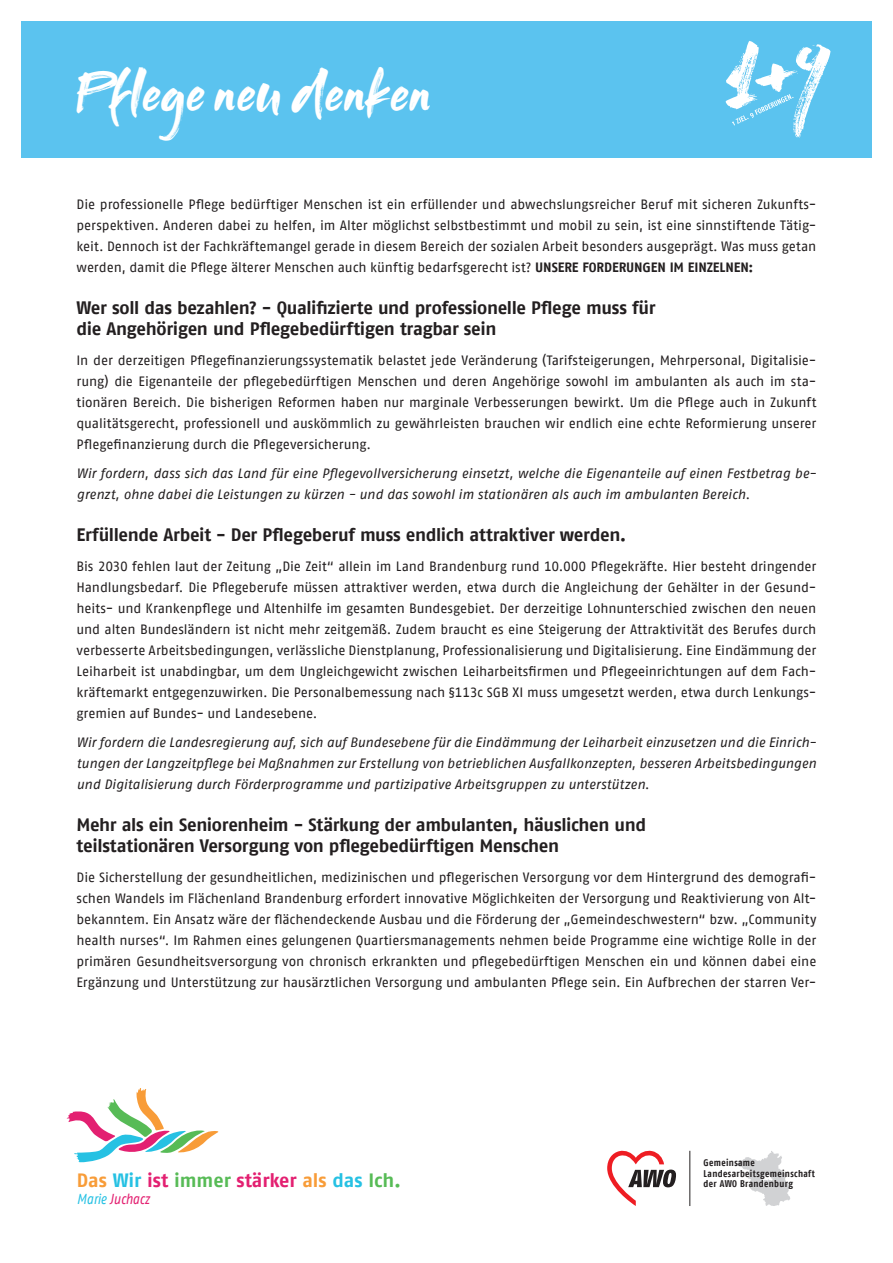
<style>
.page{position:relative;width:893px;height:1263px;background:#fff}
.page>*{position:absolute;margin:0;border:0;box-sizing:border-box;transform-origin:0 0}
.t1{font:45px "Rocked";letter-spacing:.01em;color:#fff}
.t2{font:700 19.2px "AWO Fago Office";color:#e32071}
.t3{font:700 18px/21px "AWO Fago Office";letter-spacing:-.02em;color:#231f20}
.t4{font:italic 14.4px "AWO Fago Cond";color:#e32071}
.t5{font:13.5px/21px "AWO Fago Office";letter-spacing:-.01em;color:#231f20;text-align:justify}
.t6{font:italic 13.5px/21px "AWO Fago Office";color:#231f20}
.t7{font:700 9.75px "AWO Fago Cond";letter-spacing:.035em;color:#231f20}
.s1{font-weight:700}
.s2{color:#f89c38}
.s3{color:#26c1e3}
.s4{color:#57bb56}
</style>
<div class="page">
<div style="left:21px;top:21px;width:851px;height:136px;background:#5bc3ef"></div>
<svg style="left:734px;top:1151px;width:56px;height:55px"></svg>
<svg style="left:607px;top:1150px;width:69px;height:56px"></svg>
<hr style="left:689px;top:1151px;width:1px;height:55px;background:#231f20">
<svg style="left:726px;top:41px;width:104px;height:97px"></svg>
<svg style="left:66px;top:1088px;width:153px;height:74px"></svg>
<p class="t1" style="left:77px;top:70px;width:358px">Pflege neu denken</p>
<p class="t5" style="left:77px;top:194px;width:741px">Die professionelle Pflege bedürftiger Menschen ist ein erfüllender und abwechslungsreicher Beruf mit sicheren Zukunfts&shy;perspektiven. Anderen dabei zu helfen, im Alter möglichst selbstbestimmt und mobil zu sein, ist eine sinnstiftende Tätig&shy;keit. Dennoch ist der Fachkräftemangel gerade in diesem Bereich der sozialen Arbeit besonders ausgeprägt. Was muss getan werden, damit die Pflege älterer Menschen auch künftig bedarfsgerecht ist? <span class="s1">UNSERE FORDERUNGEN IM EINZELNEN:</span></p>
<p class="t3" style="left:77px;top:297px;width:581px">Wer soll das bezahlen? - Qualifizierte und professionelle Pflege muss für die Angehörigen und Pflegebedürftigen tragbar sein</p>
<p class="t5" style="left:77px;top:349px;width:741px">In der derzeitigen Pflegefinanzierungssystematik belastet jede Veränderung (Tarifsteigerungen, Mehrpersonal, Digitalisie&shy;rung) die Eigenanteile der pflegebedürftigen Menschen und deren Angehörige sowohl im ambulanten als auch im sta&shy;tionären Bereich. Die bisherigen Reformen haben nur marginale Verbesserungen bewirkt. Um die Pflege auch in Zukunft qualitätsgerecht, professionell und auskömmlich zu gewährleisten brauchen wir endlich eine echte Reformierung unserer Pflegefinanzierung durch die Pflegeversicherung.</p>
<p class="t6" style="left:77px;top:463px;width:741px">Wir fordern, dass sich das Land für eine Pflegevollversicherung einsetzt, welche die Eigenanteile auf einen Festbetrag be&shy;grenzt, ohne dabei die Leistungen zu kürzen - und das sowohl im stationären als auch im ambulanten Bereich.</p>
<p class="t3" style="left:77px;top:524px;width:551px">Erfüllende Arbeit - Der Pflegeberuf muss endlich attraktiver werden.</p>
<p class="t5" style="left:77px;top:555px;width:741px">Bis 2030 fehlen laut der Zeitung „Die Zeit“ allein im Land Brandenburg rund 10.000 Pflegekräfte. Hier besteht dringender Handlungsbedarf. Die Pflegeberufe müssen attraktiver werden, etwa durch die Angleichung der Gehälter in der Gesund&shy;heits- und Krankenpflege und Altenhilfe im gesamten Bundesgebiet. Der derzeitige Lohnunterschied zwischen den neuen und alten Bundesländern ist nicht mehr zeitgemäß. Zudem braucht es eine Steigerung der Attraktivität des Berufes durch verbesserte Arbeitsbedingungen, verlässliche Dienstplanung, Professionalisierung und Digitalisierung. Eine Eindämmung der Leiharbeit ist unabdingbar, um dem Ungleichgewicht zwischen Leiharbeitsfirmen und Pflegeeinrichtungen auf dem Fach&shy;kräftemarkt entgegenzuwirken. Die Personalbemessung nach §113c SGB XI muss umgesetzt werden, etwa durch Lenkungs&shy;gremien auf Bundes- und Landesebene.</p>
<p class="t6" style="left:77px;top:732px;width:741px;text-align:justify">Wir fordern die Landesregierung auf, sich auf Bundesebene für die Eindämmung der Leiharbeit einzusetzen und die Einrich&shy;tungen der Langzeitpflege bei Maßnahmen zur Erstellung von betrieblichen Ausfallkonzepten, besseren Arbeitsbedingungen und Digitalisierung durch Förderprogramme und partizipative Arbeitsgruppen zu unterstützen.</p>
<p class="t3" style="left:77px;top:814px;width:571px">Mehr als ein Seniorenheim - Stärkung der ambulanten, häuslichen und teilstationären Versorgung von pflegebedürftigen Menschen</p>
<p class="t5" style="left:77px;top:866px;width:741px">Die Sicherstellung der gesundheitlichen, medizinischen und pflegerischen Versorgung vor dem Hintergrund des demografi&shy;schen Wandels im Flächenland Brandenburg erfordert innovative Möglichkeiten der Versorgung und Reaktivierung von Alt&shy;bekanntem. Ein Ansatz wäre der flächendeckende Ausbau und die Förderung der „Gemeindeschwestern“ bzw. „Community health nurses“. Im Rahmen eines gelungenen Quartiersmanagements nehmen beide Programme eine wichtige Rolle in der primären Gesundheitsversorgung von chronisch erkrankten und pflegebedürftigen Menschen ein und können dabei eine Ergänzung und Unterstützung zur hausärztlichen Versorgung und ambulanten Pflege sein. Ein Aufbrechen der starren Ver-</p>
<p class="t7" style="left:704px;top:1157px;width:53px">Gemeinsame</p>
<p class="t7" style="left:704px;top:1167px;width:113px">Landesarbeitsgemeinschaft</p>
<p class="t2" style="left:77px;top:1169px;width:326px"><span class="s2">Das</span> <span class="s3">Wir</span> ist <span class="s4">immer</span> stärker <span class="s2">als</span> <span class="s3">das</span> <span class="s4">Ich.</span></p>
<p class="t7" style="left:704px;top:1178px;width:91px">der AWO Brandenburg</p>
<p class="t4" style="left:77px;top:1191px;width:74px"><span class="s3">Marie</span> Juchacz</p>
</div>
